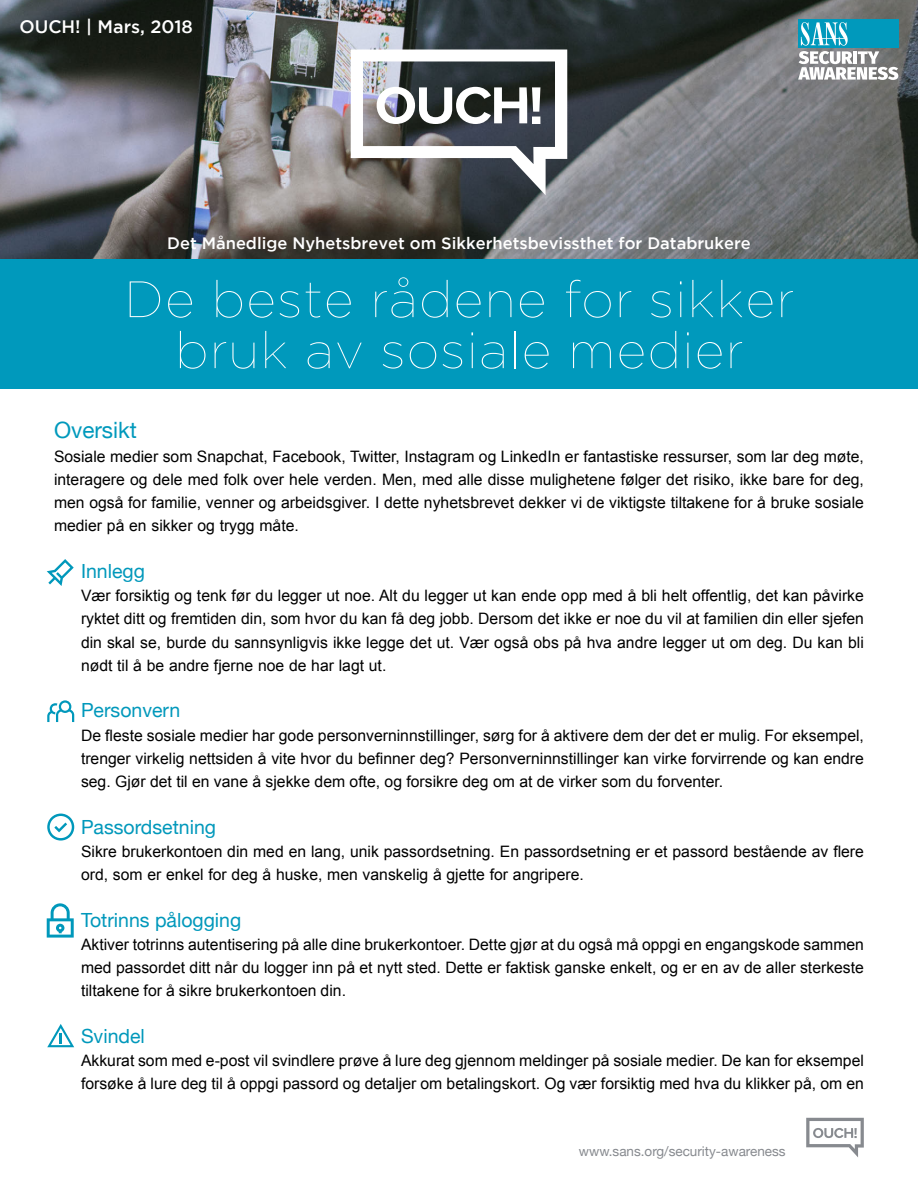
<style>
.page{position:relative;width:918px;height:1188px;background:#fff}
.page>*{position:absolute;margin:0;border:0;box-sizing:border-box;transform-origin:0 0}
.t1{font:100 51px/51px "Gotham";letter-spacing:.025em;color:#fff;text-align:center}
.t2{font:22.5px "Helvetica Neue";color:#0099bc}
.t3{font:19.5px "Helvetica Neue";color:#0098bb}
.t4{font:500 18px "Gotham";color:#fff}
.t5{font:500 16.5px "Gotham";color:#fff}
.t6{font:15.75px/23.2px "Arial";color:#000;text-align:justify}
.t7{font:13.5px "Helvetica Neue";color:#878a8f}
</style>
<div class="page">
<img style="left:0;top:0;width:918px;height:259px">
<div style="left:0;top:259px;width:918px;height:130px;background:#0099bc"></div>
<svg style="left:351px;top:50px;width:216px;height:145px"></svg>
<div style="left:798px;top:19px;width:100px;height:29px;background:#0099bc"></div>
<svg style="left:798px;top:22px;width:100px;height:58px"></svg>
<svg style="left:806px;top:1118px;width:58px;height:39px"></svg>
<svg style="left:47px;top:814px;width:27px;height:27px"></svg>
<svg style="left:47px;top:559px;width:27px;height:27px"></svg>
<svg style="left:47px;top:700px;width:27px;height:22px"></svg>
<svg style="left:47px;top:903px;width:27px;height:35px"></svg>
<svg style="left:47px;top:1024px;width:27px;height:23px"></svg>
<p class="t4" style="left:19px;top:16px;width:175px">OUCH! | Mars, 2018</p>
<p class="t5" style="left:167px;top:233px;width:585px">Det Månedlige Nyhetsbrevet om Sikkerhetsbevissthet for Databrukere</p>
<h1 class="t1" style="left:124px;top:273px;width:671px">De beste rådene for sikker bruk av sosiale medier</h1>
<h2 class="t2" style="left:54px;top:414px;width:84px">Oversikt</h2>
<p class="t6" style="left:54px;top:445px;width:812px">Sosiale medier som Snapchat, Facebook, Twitter, Instagram og LinkedIn er fantastiske ressurser, som lar deg møte, interagere og dele med folk over hele verden. Men, med alle disse mulighetene følger det risiko, ikke bare for deg, men også for familie, venner og arbeidsgiver I. dette nyhetsbrevet dekker vi de viktigste tiltakene for å bruke sosiale medier på en sikker og trygg måte.</p>
<p class="t3" style="left:81px;top:557px;width:65px">Innlegg</p>
<p class="t6" style="left:81px;top:584px;width:785px">Vær forsiktig og tenk før du legger ut noe. Alt du legger ut kan ende opp med å bli helt offentlig, det kan påvirke ryktet ditt og fremtiden din, som hvor du kan få deg jobb. Dersom det ikke er noe du vil at familien din eller sjefen din skal se, burde du sannsynligvis ikke legge det ut. Vær også obs på hva andre legger ut om deg. Du kan bli nødt til å be andre fjerne noe de har lagt ut.</p>
<p class="t3" style="left:81px;top:696px;width:101px">Personvern</p>
<p class="t6" style="left:81px;top:724px;width:784px">De fleste sosiale medier har gode personverninnstillinger, sørg for å aktivere dem der det er mulig. For eksempel, trenger virkelig nettsiden å vite hvor du befinner deg? Personverninnstillinger kan virke forvirrende og kan endre seg. Gjør det til en vane å sjekke dem ofte, og forsikre deg om at de virker som du forventer.</p>
<p class="t3" style="left:81px;top:813px;width:137px">Passordsetning</p>
<p class="t6" style="left:81px;top:840px;width:784px">Sikre brukerkontoen din med en lang, unik passordsetning. En passordsetning er et passord bestående av flere ord, som er enkel for deg å huske, men vanskelig å gjette for angripere.</p>
<p class="t3" style="left:81px;top:906px;width:162px">Totrinns pålogging</p>
<p class="t6" style="left:81px;top:933px;width:785px">Aktiver totrinns autentisering på alle dine brukerkontoer. Dette gjør at du også må oppgi en engangskode sammen med passordet ditt når du logger inn på et nytt sted. Dette er faktisk ganske enkelt, og er en av de aller sterkeste tiltakene for å sikre brukerkontoen din.</p>
<p class="t3" style="left:81px;top:1022px;width:65px">Svindel</p>
<p class="t6" style="left:81px;top:1049px;width:784px">Akkurat som med -e post vil svindlere prøve å lure deg gjennom meldinger på sosiale medier. De kan for eksempel forsøke å lure deg til å oppgi passord og detaljer om betalingskort. Og vær forsiktig med hva du klikker på, om en</p>
<p class="t7" style="left:579px;top:1142px;width:208px">www.sans.org/security-awareness</p>
</div>
